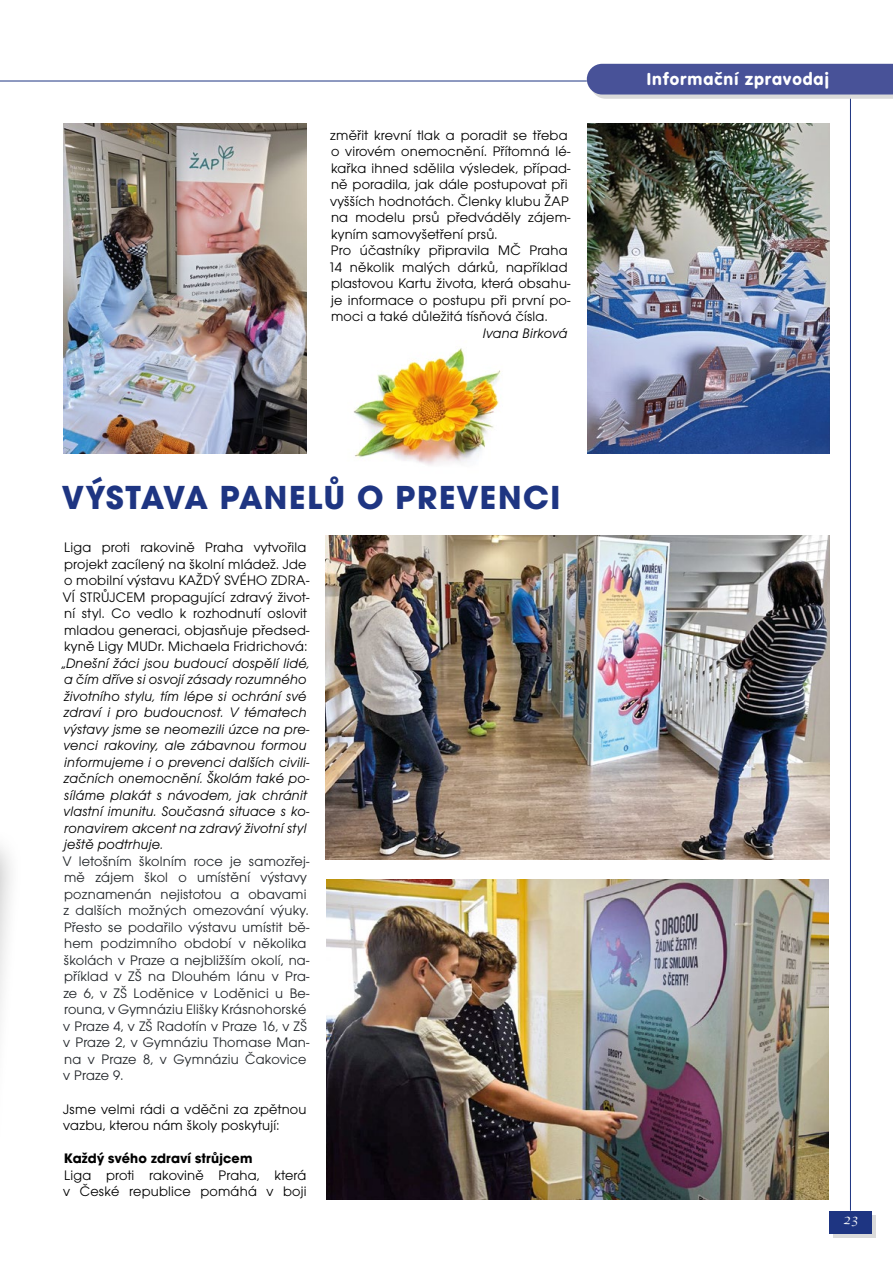
<style>
.page{position:relative;width:893px;height:1263px;background:#fff}
.page>*{position:absolute;margin:0;border:0;box-sizing:border-box;transform-origin:0 0}
.t1{font:700 34.5px "Avant Gar Got Itc TOT";letter-spacing:.045em;color:#1e3582}
.t2{font:18px "VAG Rundschrift DOT";letter-spacing:.05em;color:#fff}
.t3{font:14.25px/16.5px "Avant Gar Got Itc TOT Boo";letter-spacing:.015em;color:#000}
.t4{font:14.25px/16.5px "Avant Gar Got Itc TOT Boo";letter-spacing:.015em;color:#212529}
.t5{font:14.25px/16.5px "Avant Gar Got Itc TOT Boo Obl";letter-spacing:.015em;color:#000}
.t6{font:700 14.25px "Avant Gar Got Itc TOT";letter-spacing:.015em;color:#000}
.t7{font:14.25px "Apple Chancery";color:#fff}
.s1{font-family:"Avant Gar Got Itc TOT Boo"}
</style>
<div class="page">
<hr style="left:850px;top:95px;width:1px;height:1116px;background:#1e3582">
<svg style="left:833px;top:1215px;width:43px;height:23px"></svg>
<svg style="left:587px;top:64px;width:306px;height:35px;background:#5c65a1"></svg>
<div style="left:829px;top:1211px;width:43px;height:22px;background:#1e3582"></div>
<hr style="left:0;top:81px;width:587px;height:1px;background:#1e3582">
<img style="left:64px;top:123px;width:242px;height:330px">
<div style="left:0;top:805px;width:24px;height:458px;background:#000;opacity:.4"></div>
<img style="left:326px;top:880px;width:502px;height:319px">
<img style="left:325px;top:536px;width:504px;height:323px">
<img style="left:353px;top:348px;width:148px;height:117px">
<img style="left:588px;top:123px;width:241px;height:331px">
<p class="t3" style="left:328px;top:127px;width:244px">změřit krevní tlak a poradit se třeba o virovém onemocnění. Přítomná lé&shy;kařka ihned sdělila výsledek, případ&shy;ně poradila, jak dále postupovat při vyšších hodnotách. Členky klubu ŽAP na modelu prsů předváděly zájem&shy;kyním samovyšetření prsů.<br>Pro účastníky připravila MČ Praha 14 několik malých dárků, například plastovou Kartu života, která obsahu&shy;je informace o postupu při první po&shy;moci a také důležitá tísňová čísla.</p>
<p class="t5" style="left:483px;top:325px;width:86px">Ivana Birková</p>
<h1 class="t1" style="left:62px;top:477px;width:499px">VÝSTAVA PANELŮ O PREVENCI</h1>
<p class="t3" style="left:63px;top:539px;width:248px">Liga proti rakovině Praha vytvořila projekt zacílený na školní mládež. Jde o mobilní výstavu KAŽDÝ SVÉHO ZDRA-VÍ STRŮJCEM propagující zdravý život&shy;ní styl. Co vedlo k rozhodnutí oslovit mladou generaci, objasňuje předsed&shy;kyně Ligy MUDr. Michaela Fridrichová:</p>
<p class="t5" style="left:61px;top:655px;width:250px"><span class="s1">„</span>Dnešní žáci jsou budoucí dospělí lidé, a čím dříve si osvojí zásady rozumného životního stylu, tím lépe si ochrání své zdraví i pro budoucnost. V tématech výstavy jsme se neomezili úzce na pre&shy;venci rakoviny, ale zábavnou formou informujeme i o prevenci dalších civili&shy;začních onemocnění. Školám také po&shy;síláme plakát s návodem, jak chránit vlastní imunitu. Současná situace s ko&shy;ronavirem akcent na zdravý životní styl ještě podtrhuje.</p>
<p class="t4" style="left:63px;top:853px;width:248px">V letošním školním roce je samozřej&shy;mě zájem škol o umístění výstavy poznamenán nejistotou a obavami z dalších možných omezování výuky.<br>Přesto se podařilo výstavu umístit bě&shy;hem podzimního období v několika školách v Praze a nejbližším okolí, na&shy;příklad v ZŠ na Dlouhém lánu v Pra&shy;ze 6, v ZŠ Loděnice v Loděnici u Be&shy;rouna, v Gymnáziu Elišky Krásnohorské v Praze 4, v ZŠ Radotín v Praze 16, v ZŠ v Praze 2, v Gymnáziu Thomase Man&shy;na v Praze 8, v Gymnáziu Čakovice v Praze 9.</p>
<p class="t3" style="left:63px;top:1100px;width:245px">Jsme velmi rádi a vděčni za zpětnou vazbu, kterou nám školy poskytují:</p>
<p class="t6" style="left:64px;top:1149px;width:190px">Každý svého zdraví strůjcem</p>
<p class="t3" style="left:63px;top:1166px;width:245px">Liga proti rakovině Praha, která v České republice pomáhá v boji</p>
<p class="t2" style="left:647px;top:69px;width:184px">Informační zpravodaj</p>
<p class="t7" style="left:843px;top:1208px;width:16px">23</p>
</div>
